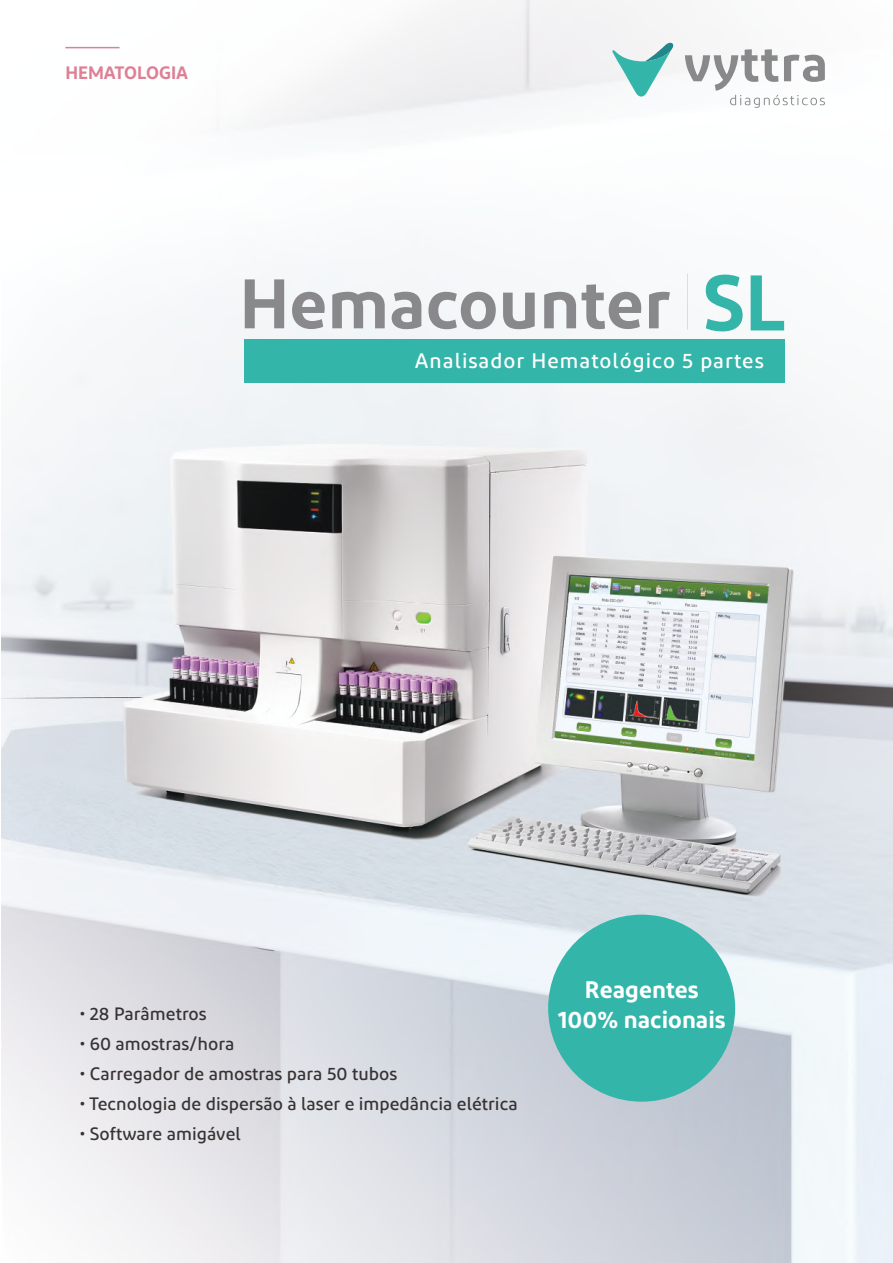
<style>
.page{position:relative;width:893px;height:1263px;background:#fff}
.page>*{position:absolute;margin:0;border:0;box-sizing:border-box;transform-origin:0 0}
.t1{font:600 69.9px "Diodrum";letter-spacing:.005em;color:#89898b}
.t2{font:600 24px/30px "Diodrum";color:#fff;text-align:center}
.t3{font:500 21px "Diodrum";letter-spacing:.045em;color:#fff}
.t4{font:500 18px "Diodrum";color:rgb(36 31 31/.9)}
.t5{font:600 18px "Diodrum";color:#dd8095}
.s1{font-size:78.6px;color:#34b5aa}
</style>
<div class="page">
<img style="left:1px;top:0;width:892px;height:1263px">
<div style="left:244px;top:339px;width:540px;height:44px;background:#34b5aa"></div>
<hr style="left:65px;top:47px;width:55px;height:1px;background:#dd8095">
<div style="left:548px;top:915px;width:187px;height:187px;background:#34b5aa;border-radius:50%"></div>
<svg style="left:685px;top:49px;width:140px;height:59px"></svg>
<svg style="left:612px;top:42px;width:62px;height:56px"></svg>
<p class="t5" style="left:65px;top:61px;width:124px">HEMATOLOGIA</p>
<h1 class="t1" style="left:240px;top:259px;width:549px">Hemacounter <span class="s1">SL</span></h1>
<p class="t3" style="left:415px;top:347px;width:350px">Analisador Hematológico 5 partes</p>
<p class="t4" style="left:80px;top:1003px;width:128px">• 28 Parâmetros</p>
<p class="t4" style="left:80px;top:1033px;width:156px">• 60 amostras/hora</p>
<p class="t4" style="left:80px;top:1063px;width:319px">• Carregador de amostras para 50 tubos</p>
<p class="t4" style="left:80px;top:1093px;width:439px">• Tecnologia de dispersão à laser e impedância elétrica</p>
<p class="t4" style="left:80px;top:1123px;width:163px">• Software amigável</p>
<h2 class="t2" style="left:558px;top:974px;width:169px">Reagentes<br>100% nacionais</h2>
</div>
